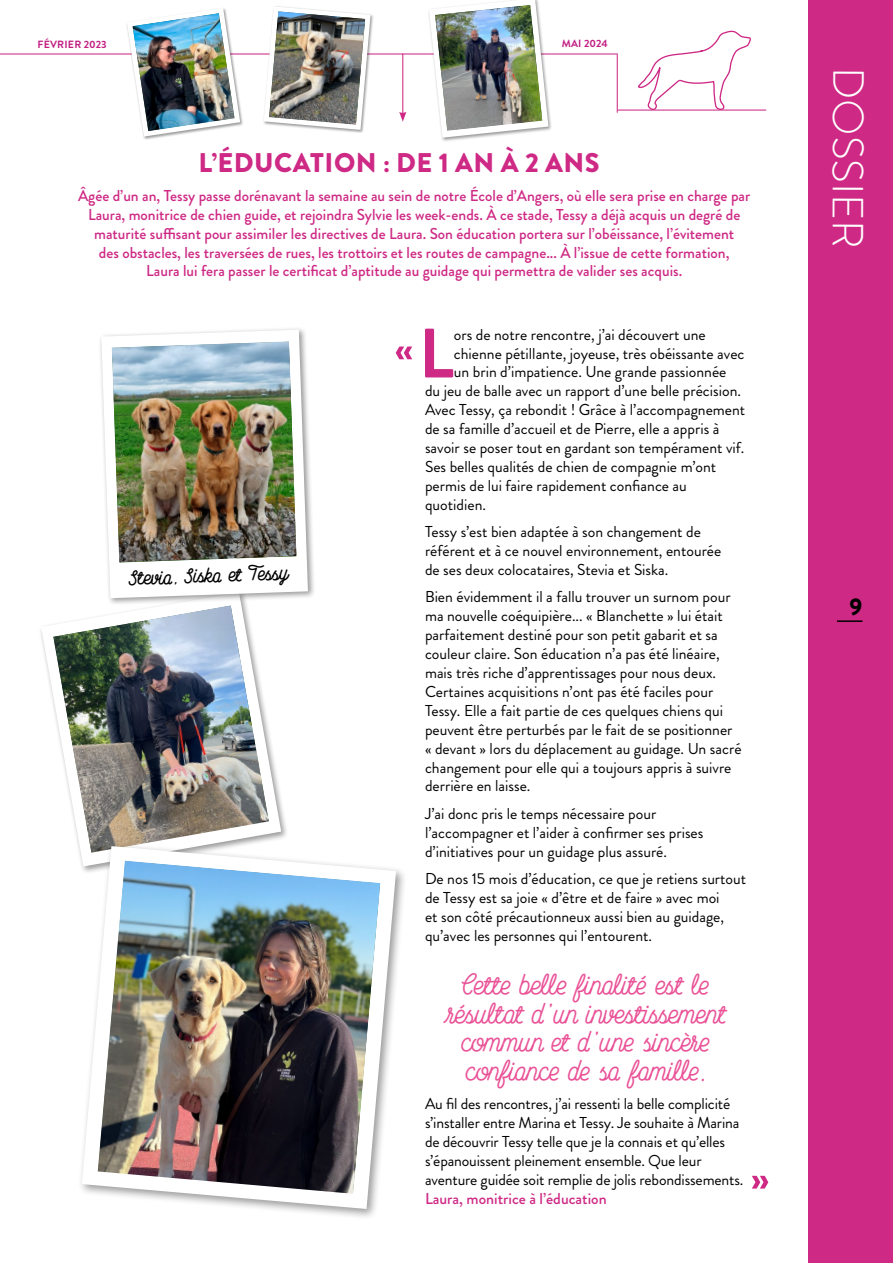
<style>
.page{position:relative;width:893px;height:1263px;background:#fff}
.page>*{position:absolute;margin:0;border:0;box-sizing:border-box;transform-origin:0 0}
.t1{font:700 69.75px "Brandon Grotesque";color:#ce2985}
.t2{font:300 43.5px "Brandon Grotesque";letter-spacing:-.005em;color:#fff}
.t3{font:900 27px "Brandon Grotesque";letter-spacing:.02em;color:#ce2985}
.t4{font:600 25.5px/28.5px "Lumen Script";letter-spacing:.01em;color:#ea5297;text-align:center}
.t5{font:900 24px "Brandon Grotesque";color:#000}
.t6{font:700 18px "Lumen Script";color:#000}
.t7{font:15.75px/18.9px "Brandon Grotesque";color:#000}
.t8{font:500 15.75px/18.9px "Brandon Grotesque";color:#ce2985;text-align:center}
.t9{font:700 10.5px "Brandon Grotesque";letter-spacing:.02em;color:#c21f82}
</style>
<div class="page">
<svg style="left:41px;top:630px;width:240px;height:211px"></svg>
<img style="left:53px;top:606px;width:216px;height:238px">
<div style="left:808px;top:0;width:85px;height:1263px;background:#ce2985"></div>
<hr style="left:0;top:53px;width:770px;height:2px;background:#ce2985">
<hr style="left:618px;top:110px;width:148px;height:1px;background:#ce2985">
<hr style="left:617px;top:55px;width:1px;height:58px;background:#ce2985">
<hr style="left:402px;top:53px;width:1px;height:61px;background:#ce2985">
<svg style="left:399px;top:112px;width:7px;height:10px"></svg>
<div style="left:618px;top:12px;width:169px;height:60px;background:#fff"></div>
<svg style="left:638px;top:30px;width:114px;height:81px"></svg>
<div style="left:99px;top:327px;width:217px;height:279px;background:#000;opacity:.4"></div>
<svg style="left:101px;top:330px;width:207px;height:268px"></svg>
<img style="left:112px;top:341px;width:184px;height:221px">
<div style="left:427px;top:0;width:126px;height:142px;background:#000;opacity:.4"></div>
<svg style="left:429px;top:0;width:119px;height:138px"></svg>
<img style="left:435px;top:5px;width:107px;height:126px">
<div style="left:78px;top:842px;width:329px;height:378px;background:#000;opacity:.4"></div>
<svg style="left:82px;top:846px;width:314px;height:363px"></svg>
<img style="left:98px;top:861px;width:282px;height:333px">
<div style="left:262px;top:5px;width:112px;height:128px;background:#000;opacity:.4"></div>
<svg style="left:264px;top:6px;width:107px;height:124px"></svg>
<img style="left:269px;top:11px;width:96px;height:114px">
<div style="left:126px;top:7px;width:118px;height:133px;background:#000;opacity:.4"></div>
<svg style="left:127px;top:8px;width:113px;height:129px"></svg>
<img style="left:133px;top:13px;width:102px;height:118px">
<svg style="left:396px;top:347px;width:16px;height:12px"></svg>
<svg style="left:752px;top:1176px;width:16px;height:12px"></svg>
<hr style="left:837px;top:620px;width:25px;height:2px;background:#000">
<p class="t9" style="left:38px;top:37px;width:71px">FÉVRIER 2023</p>
<p class="t9" style="left:562px;top:36px;width:47px">MAI 2024</p>
<h3 class="t3" style="left:199px;top:143px;width:403px">L’ÉDUCATION : DE 1 AN À 2 ANS</h3>
<p class="t8" style="left:78px;top:186px;width:674px">Âgée d’un an, Tessy passe dorénavant la semaine au sein de notre École d’Angers, où elle sera prise en charge par Laura, monitrice de chien guide, et rejoindra Sylvie les week-ends. À ce stade, Tessy a déjà acquis un degré de maturité suffisant pour assimiler les directives de Laura. Son éducation portera sur l’obéissance, l’évitement<br>des obstacles, les traversées de rues, les trottoirs et les routes de campagne... À l’issue de cette formation,<br>Laura lui fera passer le certificat d’aptitude au guidage qui permettra de valider ses acquis.</p>
<p class="t6" style="left:128px;top:566px;width:162px;rotate:-2deg">Stevia, Siska et Tessy</p>
<h1 class="t1" style="left:419px;top:305px;width:37px">L</h1>
<p class="t7" style="left:454px;top:325px;width:253px">ors de notre rencontre, j’ai découvert une</p>
<p class="t7" style="left:454px;top:344px;width:292px">chienne pétillante, joyeuse, très obéissante avec</p>
<p class="t7" style="left:454px;top:363px;width:274px">un brin d’impatience. Une grande passionnée</p>
<p class="t7" style="left:425px;top:382px;width:318px">du jeu de balle avec un rapport d’une belle précision.</p>
<p class="t7" style="left:425px;top:401px;width:322px">Avec Tessy, ça rebondit ! Grâce à l’accompagnement</p>
<p class="t7" style="left:425px;top:419px;width:296px">de sa famille d’accueil et de Pierre, elle a appris à</p>
<p class="t7" style="left:425px;top:438px;width:321px">savoir se poser tout en gardant son tempérament vif.</p>
<p class="t7" style="left:425px;top:457px;width:293px">Ses belles qualités de chien de compagnie m’ont</p>
<p class="t7" style="left:425px;top:476px;width:263px">permis de lui faire rapidement confiance au</p>
<p class="t7" style="left:425px;top:495px;width:62px">quotidien.</p>
<p class="t7" style="left:425px;top:522px;width:298px">Tessy s’est bien adaptée à son changement de référent et à ce nouvel environnement, entourée de ses deux colocataires, Stevia et Siska.</p>
<p class="t7" style="left:425px;top:588px;width:318px">Bien évidemment il a fallu trouver un surnom pour ma nouvelle coéquipière... « Blanchette » lui était parfaitement destiné pour son petit gabarit et sa couleur claire. Son éducation n’a pas été linéaire, mais très riche d’apprentissages pour nous deux.<br>Certaines acquisitions n’ont pas été faciles pour Tessy. Elle a fait partie de ces quelques chiens qui peuvent être perturbés par le fait de se positionner « devant » lors du déplacement au guidage. Un sacré changement pour elle qui a toujours appris à suivre derrière en laisse.</p>
<p class="t7" style="left:425px;top:804px;width:280px">J’ai donc pris le temps nécessaire pour l’accompagner et l’aider à confirmer ses prises d’initiatives pour un guidage plus assuré.</p>
<p class="t7" style="left:425px;top:869px;width:323px">De nos 15 mois d’éducation, ce que je retiens surtout de Tessy est sa joie « d’être et de faire » avec moi<br>et son côté précautionneux aussi bien au guidage, qu’avec les personnes qui l’entourent.</p>
<h3 class="t4" style="left:445px;top:971px;width:284px">Cette belle finalité est le résultat d’un investissement commun et d’une sincère confiance de sa famille.</h3>
<p class="t7" style="left:425px;top:1094px;width:320px">Au fil des rencontres, j’ai ressenti la belle complicité s’installer entre Marina et Tessy. Je souhaite à Marina de découvrir Tessy telle que je la connais et qu’elles s’épanouissent pleinement ensemble. Que leur aventure guidée soit remplie de jolis rebondissements.</p>
<p class="t8" style="left:425px;top:1189px;width:183px">Laura, monitrice à l’éducation</p>
<h2 class="t2" style="left:878px;top:67px;width:183px;rotate:90deg">DOSSIER</h2>
<h3 class="t5" style="left:850px;top:590px;width:14px">9</h3>
</div>
